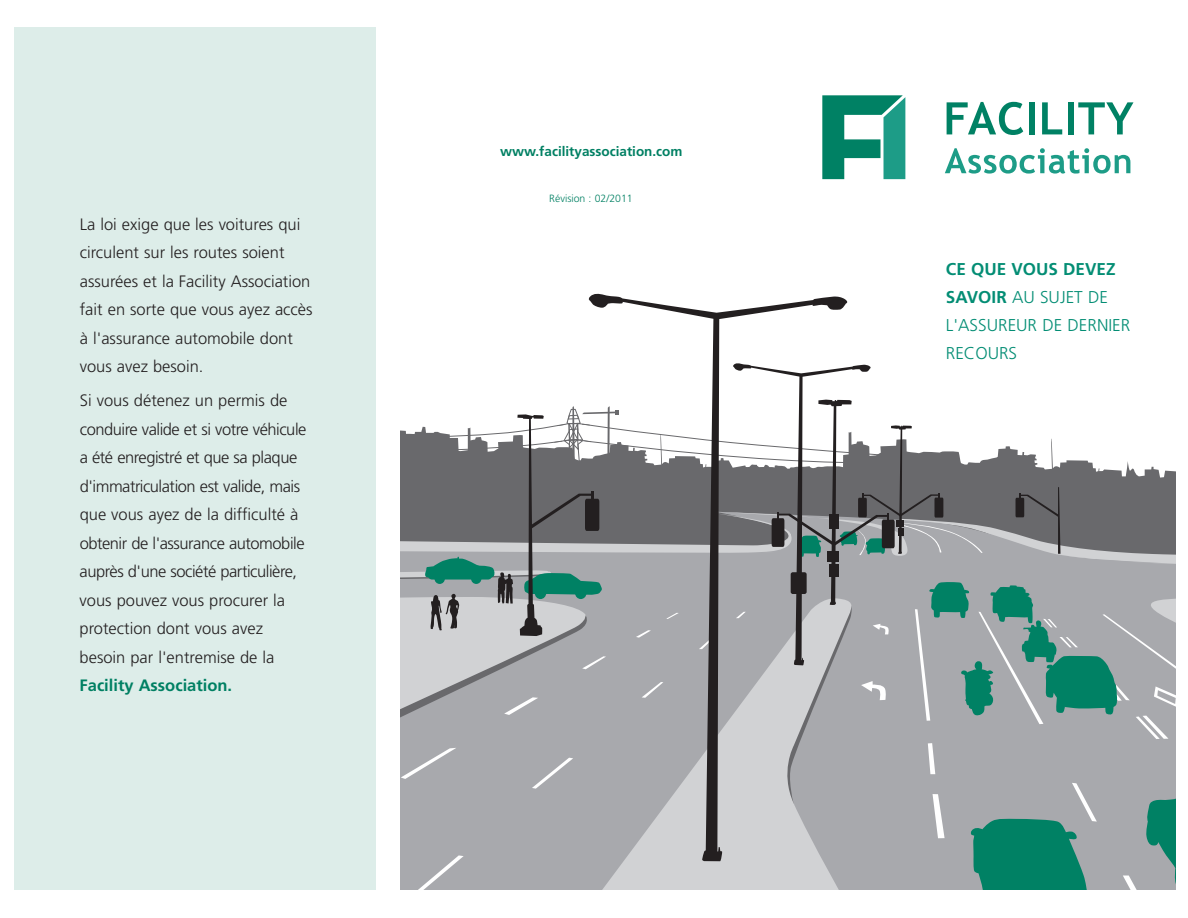
<style>
.page{position:relative;width:1188px;height:918px;background:#fff}
.page>*{position:absolute;margin:0;border:0;box-sizing:border-box;transform-origin:0 0}
.t1{font:300 17.1px/28px "Frutiger LT Std";color:#038d74}
.t2{font:300 16.5px/28.5px "Frutiger LT Std";letter-spacing:-.03em;color:#231f20}
.t3{font:300 16.5px/28.5px "Frutiger LT Std";color:#231f20}
.t4{font:700 16.5px "Frutiger LT Std";color:#008063}
.t5{font:700 13.5px "Frutiger LT Std";color:#008063}
.t6{font:300 10.5px "Frutiger LT Std";color:#008063}
.s1{font-weight:700}
</style>
<div class="page">
<svg style="left:588px;top:293px;width:260px;height:70px"></svg>
<svg style="left:401px;top:363px;width:774px;height:527px"></svg>
<div style="left:14px;top:14px;width:361px;height:891px;background:#ddede9"></div>
<svg style="left:822px;top:95px;width:83px;height:84px"></svg>
<svg style="left:947px;top:102px;width:76px;height:33px"></svg>
<div style="left:1029px;top:102px;width:6px;height:32px;background:#008164"></div>
<svg style="left:1042px;top:102px;width:20px;height:32px"></svg>
<div style="left:1068px;top:102px;width:6px;height:32px;background:#008164"></div>
<svg style="left:1078px;top:102px;width:55px;height:32px"></svg>
<svg style="left:945px;top:148px;width:185px;height:26px"></svg>
<div style="left:0;top:890px;width:1188px;height:27px;background:#fff"></div>
<div style="left:0;top:0;width:1188px;height:27px;background:#fff"></div>
<p class="t3" style="left:80px;top:211px;width:234px">La loi exige que les voitures qui circulent sur les routes soient assurées et la Facility Association fait en sorte que vous ayez accès à l'assurance automobile dont vous avez besoin.</p>
<p class="t2" style="left:80px;top:388px;width:228px">Si vous détenez un permis de conduire valide et si votre véhicule a été enregistré et que sa plaque d'immatriculation est valide, mais que vous ayez de la difficulté à obtenir de l'assurance automobile auprès d'une société particulière, vous pouvez vous procurer la protection dont vous avez besoin par l'entremise de la</p>
<p class="t4" style="left:80px;top:679px;width:154px">Facility Association.</p>
<p class="t5" style="left:500px;top:146px;width:184px">www.facilityassociation.com</p>
<p class="t6" style="left:549px;top:194px;width:85px">Révision : 02/2011</p>
<p class="t1" style="left:946px;top:257px;width:186px"><span class="s1">CE QUE VOUS DEVEZ<br>SAVOIR</span> AU SUJET DE<br>L'ASSUREUR DE DERNIER<br>RECOURS</p>
</div>
